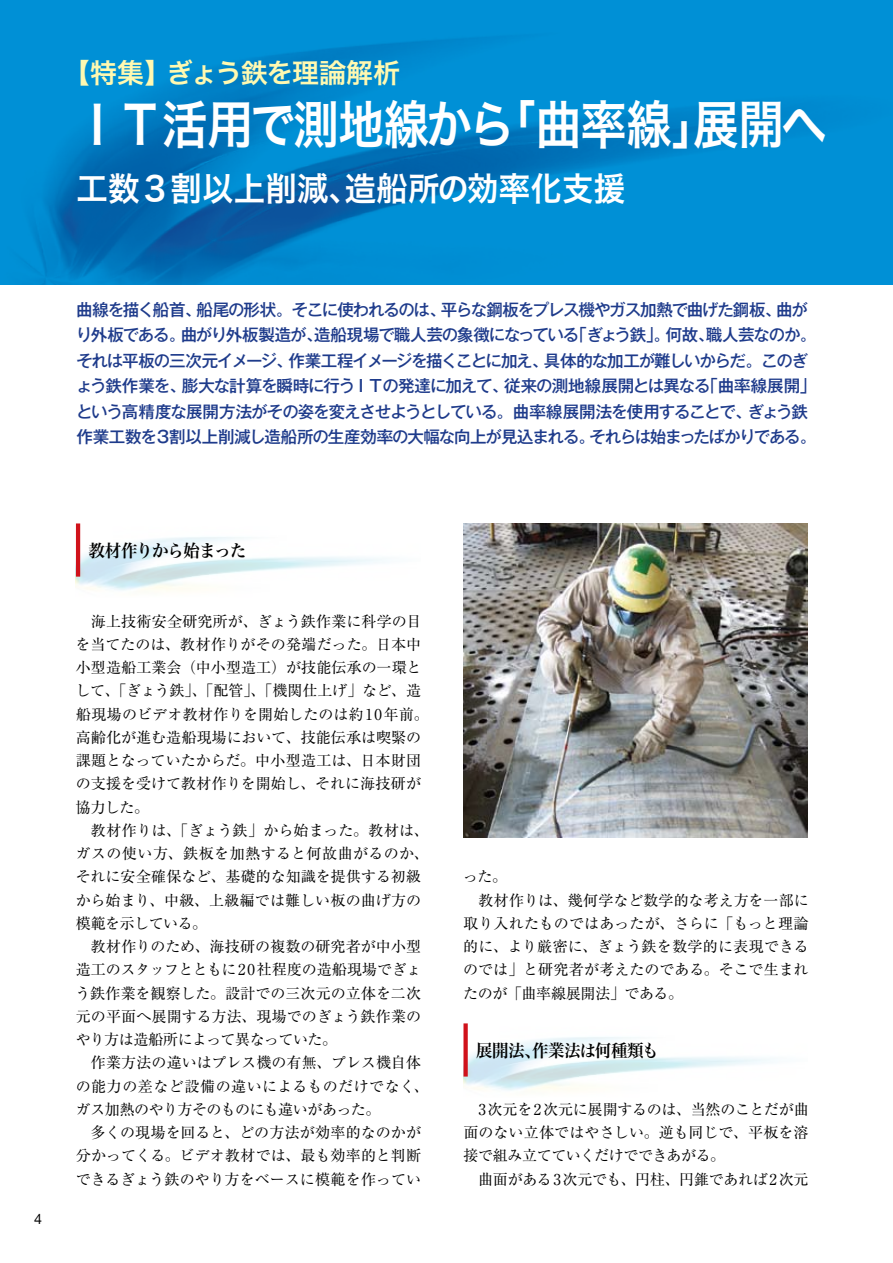
<style>
.page{position:relative;width:893px;height:1263px;background:#fff}
.page>*{position:absolute;margin:0;border:0;box-sizing:border-box;transform-origin:0 0}
.t1{font:51.9px "Hira Kaku Pro W6";letter-spacing:-.02em;color:#fff;scale:.88 1}
.t2{font:33px "Hira Kaku Pro W6";letter-spacing:.01em;color:#fff;scale:.95 1}
.t3{font:27px "Hira Kaku Pro W6";letter-spacing:-.05em;color:#fff9b1}
.t4{font:17.25px "Hira Min Pro W6";letter-spacing:-.015em;color:#000;scale:.95 1}
.t5{font:17.25px "Hira Min Pro W6";letter-spacing:-.04em;color:#000;scale:.95 1}
.t6{font:500 16.5px/25.5px "Gothic MB101 Pro";letter-spacing:-.07em;color:#1e3b8b}
.t7{font:15px "Ryumin Pro";letter-spacing:.005em;color:#000}
.t8{font:15px "Ryumin Pro";letter-spacing:-.03em;color:#000}
.t9{font:15px "Ryumin Pro";letter-spacing:-.025em;color:#000}
.t10{font:15px "Ryumin Pro";letter-spacing:.03em;color:#000}
.t11{font:15px "Ryumin Pro";letter-spacing:.035em;color:#000}
.t12{font:15px "Ryumin Pro";letter-spacing:-.015em;color:#000}
.t13{font:14.25px "Helvetica Neue LT Std";color:#000}
</style>
<div class="page">
<img style="left:0;top:0;width:893px;height:285px">
<hr style="left:76px;top:523px;width:4px;height:54px;background:#d0121b">
<div style="left:463px;top:1023px;width:5px;height:53px;background:#d0121b"></div>
<img style="left:463px;top:523px;width:345px;height:314px">
<p class="t3" style="left:63px;top:49px;width:348px">【特集】ぎょう鉄を理論解析・</p>
<p class="t1" style="left:75px;top:78px;width:856px">ＩＴ活用で測地線から「曲率線」展開へ</p>
<p class="t2" style="left:77px;top:159px;width:579px">工数3割以上削減、造船所の効率化支援</p>
<p class="t6" style="left:76px;top:295px;width:742px">曲線を描く船首、船尾の形状。そこに使われるのは、平らな鋼板をプレス機やガス加熱で曲げた鋼板、曲がり外板である。曲がり外板製造が、造船現場で職人芸の象徴になっている「ぎょう鉄」。何故、職人芸なのか。それは平板の三次元イメージ、作業工程イメージを描くことに加え、具体的な加工が難しいからだ。このぎょう鉄作業を、膨大な計算を瞬時に行うＩＴの発達に加えて、従来の測地線展開とは異なる「曲率線展開」という高精度な展開方法がその姿を変えさせようとしている。曲率線展開法を使用することで、ぎょう鉄作業工数を3割以上削減し造船所の生産効率の大幅な向上が見込まれる。それらは始まったばかりである。</p>
<p class="t13" style="left:34px;top:1210px;width:9px">4</p>
<p class="t5" style="left:89px;top:535px;width:168px">教材作りから始まった</p>
<p class="t7" style="left:91px;top:609px;width:332px">海上技術安全研究所が、ぎょう鉄作業に科学の目</p>
<p class="t7" style="left:76px;top:632px;width:347px">を当てたのは、教材作りがその発端だった。日本中</p>
<p class="t7" style="left:76px;top:656px;width:347px">小型造船工業会（中小型造工）が技能伝承の一環と</p>
<p class="t7" style="left:75px;top:679px;width:347px">して、「ぎょう鉄」、「配管」、「機関仕上げ」など、造</p>
<p class="t7" style="left:76px;top:702px;width:354px">船現場のビデオ教材作りを開始したのは約10年前。</p>
<p class="t7" style="left:76px;top:725px;width:347px">高齢化が進む造船現場において、技能伝承は喫緊の</p>
<p class="t7" style="left:76px;top:749px;width:347px">課題となっていたからだ。中小型造工は、日本財団</p>
<p class="t7" style="left:76px;top:772px;width:347px">の支援を受けて教材作りを開始し、それに海技研が</p>
<p class="t7" style="left:76px;top:795px;width:75px">協力した。</p>
<p class="t7" style="left:91px;top:818px;width:339px">教材作りは、「ぎょう鉄」から始まった。教材は、</p>
<p class="t10" style="left:76px;top:842px;width:355px">ガスの使い方、鉄板を加熱すると何故曲がるのか、</p>
<p class="t7" style="left:76px;top:865px;width:347px">それに安全確保など、基礎的な知識を提供する初級</p>
<p class="t7" style="left:76px;top:888px;width:347px">から始まり、中級、上級編では難しい板の曲げ方の</p>
<p class="t8" style="left:76px;top:911px;width:133px">模範を示している。</p>
<p class="t7" style="left:91px;top:935px;width:332px">教材作りのため、海技研の複数の研究者が中小型</p>
<p class="t7" style="left:76px;top:958px;width:347px">造工のスタッフとともに20社程度の造船現場でぎょ</p>
<p class="t7" style="left:75px;top:981px;width:347px">う鉄作業を観察した。設計での三次元の立体を二次</p>
<p class="t7" style="left:76px;top:1004px;width:347px">元の平面へ展開する方法、現場でのぎょう鉄作業の</p>
<p class="t8" style="left:76px;top:1028px;width:263px">やり方は造船所によって異なっていた。</p>
<p class="t7" style="left:91px;top:1051px;width:332px">作業方法の違いはプレス機の有無、プレス機自体</p>
<p class="t11" style="left:76px;top:1074px;width:355px">の能力の差など設備の違いによるものだけでなく、</p>
<p class="t8" style="left:76px;top:1097px;width:306px">ガス加熱のやり方そのものにも違いがあった。</p>
<p class="t7" style="left:91px;top:1121px;width:332px">多くの現場を回ると、どの方法が効率的なのかが</p>
<p class="t7" style="left:76px;top:1144px;width:347px">分かってくる。ビデオ教材では、最も効率的と判断</p>
<p class="t7" style="left:76px;top:1167px;width:347px">できるぎょう鉄のやり方をベースに模範を作ってい</p>
<p class="t7" style="left:463px;top:865px;width:45px">った。</p>
<p class="t7" style="left:478px;top:888px;width:332px">教材作りは、幾何学など数学的な考え方を一部に</p>
<p class="t7" style="left:463px;top:911px;width:347px">取り入れたものではあったが、さらに「もっと理論</p>
<p class="t7" style="left:463px;top:935px;width:347px">的に、より厳密に、ぎょう鉄を数学的に表現できる</p>
<p class="t7" style="left:463px;top:958px;width:347px">のでは」と研究者が考えたのである。そこで生まれ</p>
<p class="t9" style="left:463px;top:981px;width:221px">たのが「曲率線展開法」である。</p>
<p class="t4" style="left:476px;top:1035px;width:193px">展開法、作業法は何種類も</p>
<p class="t7" style="left:478px;top:1097px;width:332px">3次元を2次元に展開するのは、当然のことだが曲</p>
<p class="t7" style="left:463px;top:1121px;width:347px">面のない立体ではやさしい。逆も同じで、平板を溶</p>
<p class="t9" style="left:463px;top:1144px;width:263px">接で組み立てていくだけでできあがる。</p>
<p class="t12" style="left:478px;top:1167px;width:332px">曲面がある3次元でも、円柱、円錐であれば2次元</p>
</div>
